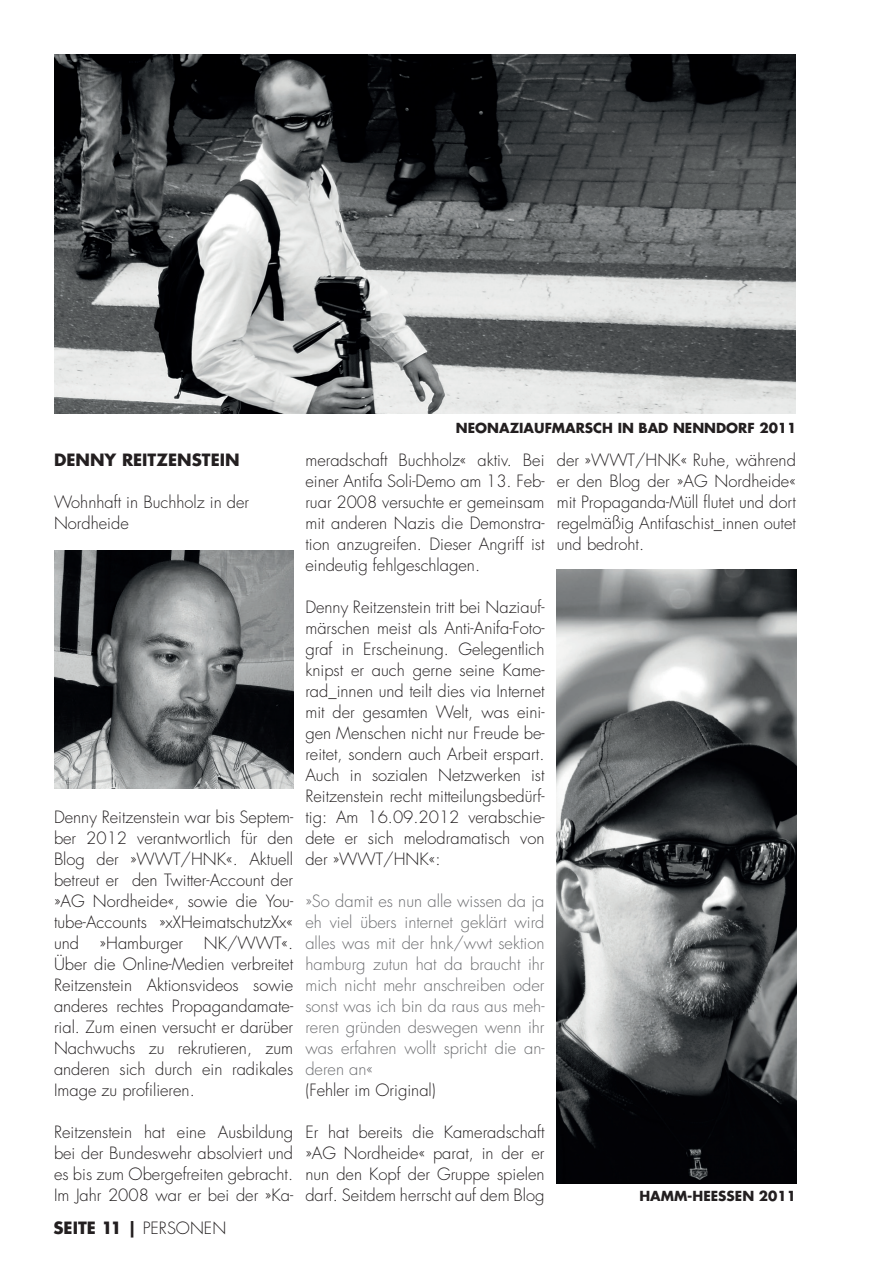
<style>
.page{position:relative;width:893px;height:1263px;background:#fff}
.page>*{position:absolute;margin:0;border:0;box-sizing:border-box;transform-origin:0 0}
.t1{font:300 16.5px/21px "Futura";color:#231f20;text-align:justify}
.t2{font:300 16.5px/21px "Futura";color:#6c6d70;text-align:justify}
.t3{font:700 16.5px "Futura";color:#231f20}
.t4{font:700 13.5px "Futura";color:#231f20}
.s1{font-weight:300}
</style>
<div class="page">
<img style="left:54px;top:54px;width:742px;height:359px">
<img style="left:54px;top:550px;width:239px;height:238px">
<img style="left:557px;top:570px;width:239px;height:613px">
<p class="t3" style="left:54px;top:449px;width:135px">DENNY REITZENST</p>
<p class="t3" style="left:211px;top:449px;width:19px">EIN</p>
<p class="t1" style="left:54px;top:492px;width:197px">Wohnhaft in Buchholz in der<br>Nordheide</p>
<p class="t1" style="left:54px;top:807px;width:241px">Denny Reitzenstein war bis Septem&shy;ber 2012 verantwortlich für den Blog der »WWT/HNK«. Aktuell betreut er den Twitter-Account der »AG Nordheide«, sowie die You&shy;tube-Accounts »xXHeimatschutzXx« und »Hamburger NK/WWT«.<br>Über die Online-Medien verbreitet Reitzenstein Aktionsvideos sowie anderes rechtes Propagandamate&shy;rial. Zum einen versucht er darüber Nachwuchs zu rekrutieren, zum anderen sich durch ein radikales Image zu profilieren.</p>
<p class="t1" style="left:54px;top:1122px;width:241px">Reitzenstein hat eine Ausbildung bei der Bundeswehr absolviert und es bis zum Obergefreiten gebracht.<br>Im Jahr 2008 war er bei der »Ka-</p>
<p class="t3" style="left:53px;top:1217px;width:109px">SEITE 11 | <span class="s1">Personen</span></p>
<p class="t4" style="left:456px;top:419px;width:249px">NEONAZIAUFMARSCH IN BAD NENND</p>
<p class="t4" style="left:726px;top:419px;width:72px">ORF 2011</p>
<p class="t1" style="left:305px;top:449px;width:241px">meradschaft Buchholz« aktiv. Bei einer Antifa Soli-Demo am 13. Feb&shy;ruar 2008 versuchte er gemeinsam mit anderen Nazis die Demonstra&shy;tion anzugreifen. Dieser Angriff ist eindeutig fehlgeschlagen.</p>
<p class="t1" style="left:305px;top:596px;width:241px">Denny Reitzenstein tritt bei Naziauf&shy;märschen meist als Anti-Anifa-Foto&shy;graf in Erscheinung. Gelegentlich knipst er auch gerne seine Kame&shy;rad_innen und teilt dies via Internet mit der gesamten Welt, was eini&shy;gen Menschen nicht nur Freude be&shy;reitet, sondern auch Arbeit erspart.<br>Auch in sozialen Netzwerken ist Reitzenstein recht mitteilungsbedürf&shy;tig: Am 16.09.2012 verabschie&shy;dete er sich melodramatisch von der »WWT/HNK«:</p>
<p class="t2" style="left:305px;top:891px;width:241px">»So damit es nun alle wissen da ja eh viel übers internet geklärt wird alles was mit der hnk/wwt sektion hamburg zutun hat da braucht ihr mich nicht mehr anschreiben oder sonst was ich bin da raus aus meh&shy;reren gründen deswegen wenn ihr was erfahren wollt spricht die an&shy;deren an«</p>
<p class="t1" style="left:305px;top:1080px;width:132px">(Fehler im Original)</p>
<p class="t1" style="left:305px;top:1122px;width:241px">Er hat bereits die Kameradschaft »AG Nordheide« parat, in der er nun den Kopf der Gruppe spielen darf. Seitdem herrscht auf dem Blog</p>
<p class="t1" style="left:557px;top:450px;width:241px">der »WWT/HNK« Ruhe, während er den Blog der »AG Nordheide« mit Propaganda-Müll flutet und dort regelmäßig Antifaschist_innen outet und bedroht.</p>
<p class="t4" style="left:639px;top:1186px;width:158px">HAMM-HEESSEN 2011</p>
</div>
